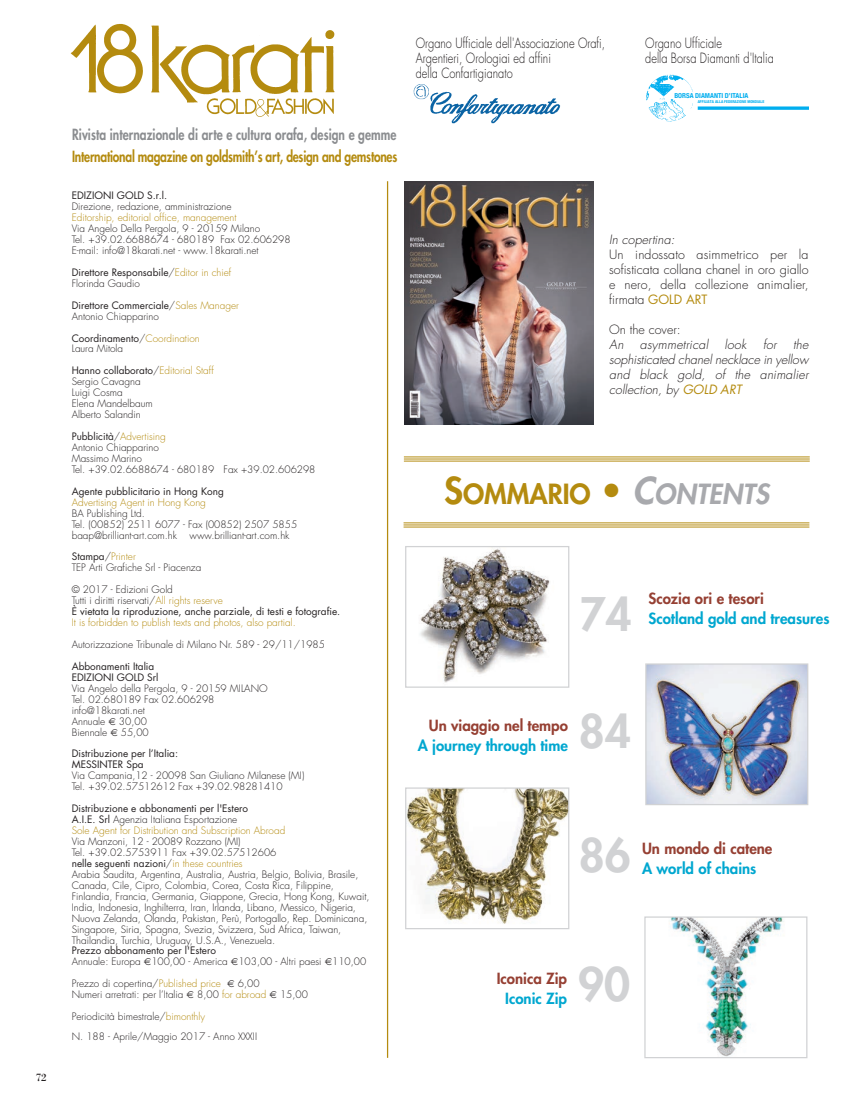
<style>
.page{position:relative;width:844px;height:1099px;background:#fff}
.page>*{position:absolute;margin:0;border:0;box-sizing:border-box;transform-origin:0 0}
.t1{font:800 45px "Futura";color:#d1d2d4}
.t2{font:800 27px "Futura";color:#b48b0f}
.t3{font:800 15px/22.5px "Futura";letter-spacing:-.01em;color:#b48b0f;scale:.8 1}
.t4{font:800 15px/20px "Futura";color:#00a7d0;text-align:right}
.t5{font:800 15px/20px "Futura";color:#964033;text-align:center}
.t6{font:300 13.75px/15px "Futura";color:#231f20;scale:.8 1}
.t7{font:300 12.5px/15px "Futura";letter-spacing:.01em;color:#231f20}
.t8{font:italic 300 12.5px/15px "Futura";letter-spacing:.01em;color:#231f20;text-align:justify}
.t9{font:11.25px "Bodoni";color:#231f20}
.t10{font:300 10px/11px "Futura";color:#231f20}
.t11{font:300 10px/11px "Futura";color:#b48b0f}
.t12{font:10px/11px "Futura";color:#231f20}
.t13{font:700 condensed 6.75px "Helvetica Neue";color:#00aeef}
.t14{font:700 condensed 3.88px "Helvetica Neue";color:#00aeef}
.s1{color:#8b8d90}
.s2{font-weight:400}
.s3{color:#b48b0f}
.s4{font-weight:300}
.s5{font-weight:300;color:#b48b0f}
.s6{color:#231f20}
.s7{font-weight:400;color:#231f20}
.s8{font-style:italic}
.s9{font-weight:400;color:#b48b0f}
.s10{font-size:36px}
.s11{font-style:italic;font-size:36px;color:#a8a9ad}
.s12{font-style:italic;color:#a8a9ad}
.s13{color:#964033}
.s14{color:#00a7d0}
</style>
<div class="page">
<img style="left:71px;top:23px;width:263px;height:94px">
<hr style="left:387px;top:181px;width:1px;height:876px;background:#b48b0f">
<img style="left:420px;top:548px;width:130px;height:135px">
<div style="left:405px;top:546px;width:164px;height:141px;border:1px solid #d1d2d4"></div>
<img style="left:407px;top:789px;width:160px;height:135px">
<div style="left:405px;top:787px;width:164px;height:142px;border:1px solid #d1d2d4"></div>
<img style="left:413px;top:84px;width:148px;height:40px">
<img style="left:646px;top:74px;width:162px;height:48px">
<img style="left:647px;top:665px;width:159px;height:138px">
<div style="left:645px;top:663px;width:163px;height:142px;border:1px solid #d1d2d4"></div>
<img style="left:404px;top:181px;width:189px;height:243px">
<hr style="left:403px;top:522px;width:406px;height:1px;background:#b48b0f">
<hr style="left:403px;top:524px;width:406px;height:1px;background:#b48b0f">
<hr style="left:403px;top:526px;width:406px;height:1px;background:#b48b0f">
<hr style="left:404px;top:456px;width:405px;height:1px;background:#b48b0f">
<hr style="left:404px;top:458px;width:405px;height:1px;background:#b48b0f">
<hr style="left:404px;top:460px;width:405px;height:1px;background:#b48b0f">
<img style="left:670px;top:918px;width:114px;height:138px">
<div style="left:644px;top:916px;width:163px;height:142px;border:1px solid #d1d2d4"></div>
<p class="t9" style="left:36px;top:1070px;width:13px">72</p>
<p class="t3" style="left:72px;top:124px;width:408px"><span class="s1">Rivista internazionale di arte e cultura orafa, design e gemme<br></span>International magazine on goldsmith’s art, design and gemstones</p>
<p class="t10" style="left:72px;top:191px;width:220px"><span class="s2">EDIZIONI GOLD S.r.l.<br></span>Direzione, redazione, amministrazione<br><span class="s3">Editorship, editorial office, management<br></span>Via Angelo Della Pergola, 9 - 20159 Milano<br>Tel. +39.02.6688674 - 680189 Fax 02.606298<br>E-mail: info@18karati.net - www.18karati.net</p>
<p class="t12" style="left:72px;top:267px;width:161px">Direttore Responsabile<span class="s4">/</span><span class="s5">Editor in chief<br></span><span class="s4">Florinda Gaudio</span></p>
<p class="t12" style="left:72px;top:300px;width:169px">Direttore Commerciale<span class="s4">/</span><span class="s5">Sales Manager<br></span><span class="s4">Antonio Chiapparino</span></p>
<p class="t12" style="left:72px;top:333px;width:129px">Coordinamento<span class="s4">/</span><span class="s5">Coordination<br></span><span class="s4">Laura Mitola</span></p>
<p class="t10" style="left:72px;top:366px;width:144px"><span class="s2">Hanno collaborato</span>/<span class="s3">Editorial Staff<br></span>Sergio Cavagna<br>Luigi Cosma<br>Elena Mandelbaum<br>Alberto Salandin</p>
<p class="t10" style="left:72px;top:431px;width:245px"><span class="s2">Pubblicità</span>/<span class="s3">Advertising<br></span>Antonio Chiapparino<br>Massimo Marino<br>Tel. +39.02.6688674 - 680189 Fax +39.02.606298</p>
<p class="t10" style="left:72px;top:486px;width:227px"><span class="s2">Agente pubblicitario in Hong Kong<br></span><span class="s3">Advertising Agent in Hong Kong<br></span>BA Publishing Ltd.<br>Tel. (00852) 2511 6077 - Fax (00852) 2507 5855 baap@brilliant-art.com.hk www.brilliant-art.com.hk</p>
<p class="t10" style="left:72px;top:552px;width:131px"><span class="s2">Stampa</span>/<span class="s3">Printer<br></span>TEP Arti Grafiche Srl - Piacenza</p>
<p class="t11" style="left:72px;top:585px;width:270px"><span class="s6">© 2017 - Edizioni Gold<br>Tutti i diritti riservati/</span>All rights reserve<br><span class="s7">È vietata la riproduzione, anche parziale, di testi e fotografie.<br></span>It is forbidden to publish texts and photos, also partial.</p>
<p class="t10" style="left:72px;top:634px;width:255px;line-height:21.9px">Autorizzazione Tribunale di Milano Nr. 589 - 29/11/1985<br><span class="s2">Abbonamenti Italia</span></p>
<p class="t10" style="left:72px;top:672px;width:197px"><span class="s2">EDIZIONI GOLD Srl<br></span>Via Angelo della Pergola, 9 - 20159 MILANO<br>Tel. 02.680189 Fax 02.606298 info@18karati.net<br>Annuale</p>
<p class="t10" style="left:119px;top:716px;width:29px">30,00</p>
<p class="t10" style="left:72px;top:727px;width:37px">Biennale</p>
<p class="t12" style="left:72px;top:721px;width:108px;line-height:21.9px;text-indent:49px"><span class="s4">55,00<br></span>Distribuzione per l’Italia:</p>
<p class="t10" style="left:72px;top:760px;width:234px"><span class="s2">MESSINTER Spa<br></span>Via Campania,12 - 20098 San Giuliano Milanese (MI)<br>Tel. +39.02.57512612 Fax +39.02.98281410</p>
<p class="t10" style="left:72px;top:803px;width:299px"><span class="s2">Distribuzione e abbonamenti per l'Estero<br>A.I.E. Srl</span> Agenzia Italiana Esportazione<br><span class="s3">Sole Agent for Distribution and Subscription Abroad<br></span>Via Manzoni, 12 - 20089 Rozzano (MI)<br>Tel. +39.02.5753911 Fax +39.02.57512606<br><span class="s2">nelle seguenti nazioni</span>/<span class="s3">in these countries<br></span>Arabia Saudita, Argentina, Australia, Austria, Belgio, Bolivia, Brasile, Canada, Cile, Cipro, Colombia, Corea, Costa Rica, Filippine, Finlandia, Francia, Germania, Giappone, Grecia, Hong Kong, Kuwait, India, Indonesia, Inghilterra, Iran, Irlanda, Libano, Messico, Nigeria, Nuova Zelanda, Olanda, Pakistan, Perù, Portogallo, Rep. Dominicana, Singapore, Siria, Spagna, Svezia, Svizzera, Sud Africa, Taiwan, Thailandia, Turchia, Uruguay, U.S.A., Venezuela.<br><span class="s2">Prezzo abbonamento per l'Estero<br></span>Annuale: Europa 100,00 - America 103,00 - Altri paesi 110,00</p>
<p class="t10" style="left:72px;top:978px;width:151px">Prezzo di copertina/<span class="s3">Published price</span></p>
<p class="t10" style="left:238px;top:978px;width:23px">6,00</p>
<p class="t10" style="left:72px;top:989px;width:113px">Numeri arretrati: per l’Italia</p>
<p class="t11" style="left:197px;top:989px;width:71px"><span class="s6">8,00</span> for abroad</p>
<p class="t10" style="left:280px;top:989px;width:29px">15,00</p>
<p class="t10" style="left:72px;top:1007px;width:187px;line-height:19.8px">Periodicità bimestrale/<span class="s3">bimonthly<br></span>N. 188 - Aprile/Maggio 2017 - Anno XXXII</p>
<p class="t6" style="left:415px;top:37px;width:238px">Organo Ufficiale dell'Associazione Orafi,<br>Argentieri, Orologiai ed affini<br>della Confartigianato</p>
<p class="t6" style="left:645px;top:36px;width:162px">Organo Ufficiale<br>della Borsa Diamanti d'Italia</p>
<p class="t13" style="left:674px;top:92px;width:75px">BORSA DIAMANTI D’ITALIA</p>
<p class="t14" style="left:697px;top:99px;width:68px">AFFILIATA ALLA FEDERAZIONE MONDIALE</p>
<p class="t7" style="left:609px;top:233px;width:201px"><span class="s8">In copertina:<br></span>Un indossato asimmetrico per la sofisticata collana chanel in oro giallo e nero, della collezione animalier, firmata <span class="s9">GOLD ART</span></p>
<p class="t7" style="left:609px;top:323px;width:73px">On the cover:<br><span class="s8">An</span></p>
<p class="t8" style="left:639px;top:338px;width:70px">asymmetrical</p>
<p class="t8" style="left:724px;top:338px;width:23px">look</p>
<p class="t8" style="left:762px;top:338px;width:15px">for</p>
<p class="t8" style="left:609px;top:338px;width:201px;text-indent:184px">the sophisticated chanel necklace in yellow and black gold, of the animalier collection, by <span class="s9">GOLD ART</span></p>
<p class="t2" style="left:444px;top:481px;width:326px"><span class="s10">S</span>OMMARIO <span class="s10">•</span> <span class="s11">C</span><span class="s12">ONTENTS</span></p>
<p class="t1" style="left:579px;top:592px;width:54px">74</p>
<p class="t5" style="left:648px;top:589px;width:117px">Scozia ori e tesori</p>
<p class="t4" style="left:648px;top:609px;width:182px">Scotland gold and treasures</p>
<p class="t4" style="left:417px;top:716px;width:152px"><span class="s13">Un viaggio nel tempo<br></span>A journey through time</p>
<p class="t1" style="left:578px;top:709px;width:54px">84</p>
<p class="t1" style="left:578px;top:833px;width:54px">86</p>
<p class="t5" style="left:642px;top:839px;width:132px">Un mondo di catene</p>
<p class="t4" style="left:642px;top:859px;width:116px">A world of chains</p>
<p class="t5" style="left:496px;top:969px;width:72px">Iconica Zip<br><span class="s14">Iconic Zip</span></p>
<p class="t1" style="left:578px;top:962px;width:54px">90</p>
</div>
